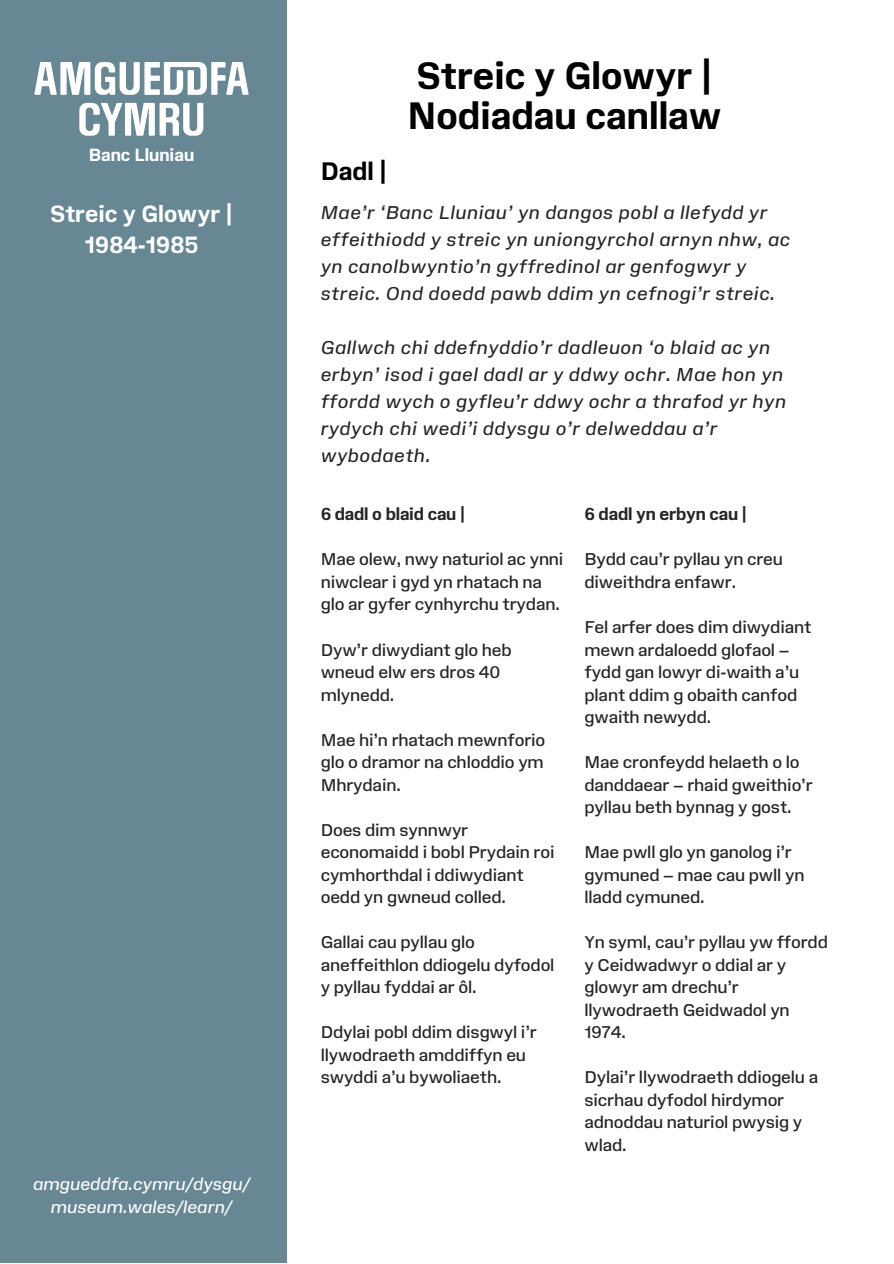
<style>
.page{position:relative;width:894px;height:1264px;background:#fff}
.page>*{position:absolute;margin:0;border:0;box-sizing:border-box;transform-origin:0 0}
.t1{font:700 36.15px/40.5px "Amgueddfa Body";color:#000}
.t2{font:700 24px "Amgueddfa Body";color:#000}
.t3{font:700 22.35px/30.3px "Amgueddfa Body";color:#fff;text-align:center}
.t4{font:italic 18px/27px "Amgueddfa Body";letter-spacing:.03em;color:#272627}
.t5{font:italic 16.65px "Amgueddfa Body";color:#fff}
.t6{font:700 16.65px "Amgueddfa Body";color:#fff}
.t7{font:16.5px/22.5px "Amgueddfa Body";letter-spacing:-.01em;color:#272627}
.t8{font:700 16.5px "Amgueddfa Body";letter-spacing:-.01em;color:#272627}
</style>
<div class="page">
<div style="left:0;top:0;width:286px;height:1262px;background:#678795"></div>
<svg style="left:34px;top:62px;width:214px;height:33px"></svg>
<svg style="left:79px;top:103px;width:124px;height:33px"></svg>
<p class="t6" style="left:89px;top:144px;width:107px">Banc Lluniau</p>
<p class="t3" style="left:51px;top:199px;width:183px">Streic y Glowyr |<br>1984-1985</p>
<p class="t5" style="left:33px;top:1173px;width:218px">amgueddfa.cymru/dysgu/</p>
<p class="t5" style="left:51px;top:1196px;width:183px">museum.wales/learn/</p>
<p class="t1" style="left:407px;top:55px;width:316px">Streic y Glowyr |<br>Nodiadau canllaw</p>
<p class="t2" style="left:320px;top:157px;width:68px">Dadl |</p>
<h3 class="t4" style="left:320px;top:199px;width:471px">Mae’r ‘Banc Lluniau’ yn dangos pobl a llefydd yr effeithiodd y streic yn uniongyrchol arnyn nhw, ac yn canolbwyntio’n gyffredinol ar genfogwyr y streic. Ond doedd pawb ddim yn cefnogi’r streic.</h3>
<h2 class="t4" style="left:320px;top:334px;width:467px">Gallwch chi ddefnyddio’r dadleuon ‘o blaid ac yn erbyn’ isod i gael dadl ar y ddwy ochr. Mae hon yn ffordd wych o gyfleu’r ddwy ochr a thrafod yr hyn rydych chi wedi’i ddysgu o’r delweddau a’r wybodaeth.</h2>
<p class="t8" style="left:320px;top:504px;width:146px">6 dadl o blaid cau |</p>
<p class="t7" style="left:320px;top:548px;width:244px">Mae olew, nwy naturiol ac ynni niwclear i gyd yn rhatach na glo ar gyfer cynhyrchu trydan.</p>
<h1 class="t7" style="left:320px;top:638px;width:192px">Dyw’r diwydiant glo heb wneud elw ers dros 40 mlynedd.</h1>
<h2 class="t7" style="left:320px;top:728px;width:226px;text-align:justify">Mae hi’n rhatach mewnforio glo o dramor na chloddio ym Mhrydain.</h2>
<p class="t7" style="left:320px;top:818px;width:235px">Does dim synnwyr economaidd i bobl Prydain roi cymhorthdal i ddiwydiant oedd yn gwneud colled.</p>
<p class="t7" style="left:320px;top:930px;width:235px">Gallai cau pyllau glo aneffeithlon ddiogelu dyfodol y pyllau fyddai ar ôl.</p>
<h3 class="t7" style="left:320px;top:1020px;width:217px">Ddylai pobl ddim disgwyl i’r llywodraeth amddiffyn eu swyddi a’u bywoliaeth.</h3>
<p class="t8" style="left:584px;top:504px;width:164px">6 dadl yn erbyn cau |</p>
<p class="t7" style="left:584px;top:548px;width:200px">Bydd cau’r pyllau yn creu diweithdra enfawr.</p>
<p class="t7" style="left:584px;top:615px;width:228px">Fel arfer does dim diwydiant mewn ardaloedd glofaol – fydd gan lowyr di-waith a’u plant ddim g obaith canfod gwaith newydd.</p>
<p class="t7" style="left:584px;top:750px;width:230px">Mae cronfeydd helaeth o lo danddaear – rhaid gweithio’r pyllau beth bynnag y gost.</p>
<p class="t7" style="left:584px;top:840px;width:221px">Mae pwll glo yn ganolog i’r gymuned – mae cau pwll yn lladd cymuned.</p>
<p class="t7" style="left:584px;top:930px;width:245px">Yn syml, cau’r pyllau yw ffordd y Ceidwadwyr o ddial ar y glowyr am drechu’r llywodraeth Geidwadol yn<br>1974.</p>
<h3 class="t7" style="left:584px;top:1065px;width:235px">Dylai’r llywodraeth ddiogelu a sicrhau dyfodol hirdymor adnoddau naturiol pwysig y wlad.</h3>
</div>
